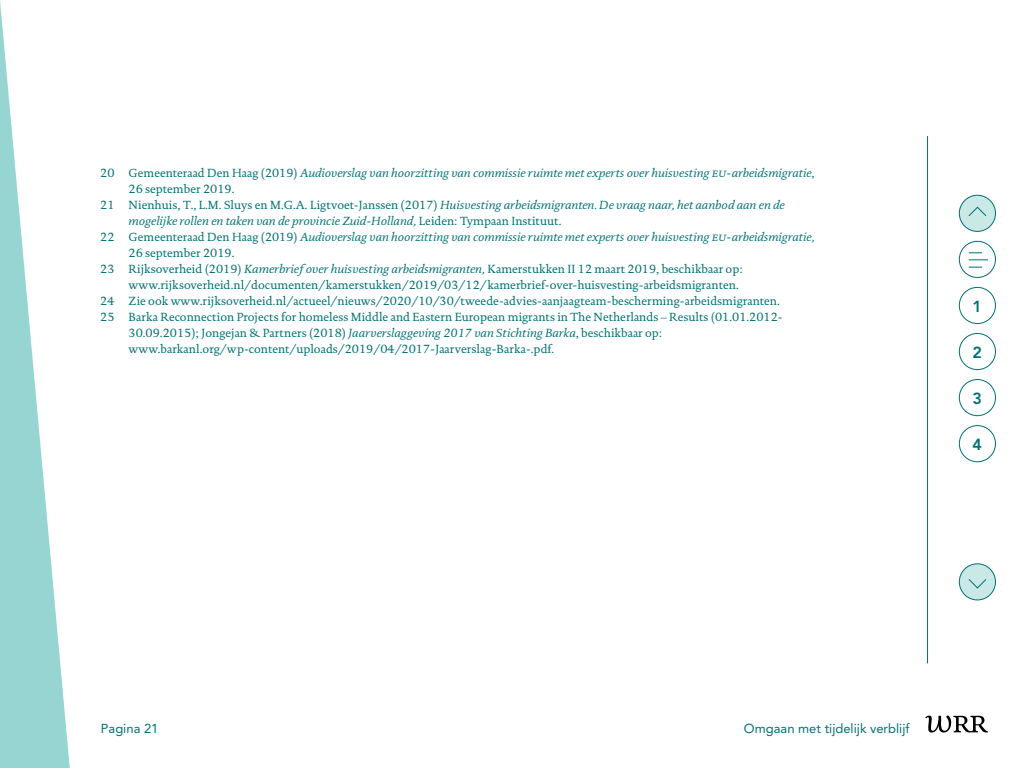
<style>
.page{position:relative;width:1024px;height:768px;background:#fff}
.page>*{position:absolute;margin:0;border:0;box-sizing:border-box;transform-origin:0 0}
.t1{font:800 16px "Avenir LT Std";color:#007073}
.t2{font:13px "Avenir LT Std";color:#007073}
.Eindnoten{font:12px/16px "DTL Documenta TOT";color:#007073}
.Eindnoten-2{font:italic 12px/16px "DTL Documenta TOT";color:#007073}
.s1{font-style:normal}
.s2{font-family:"DTL Documenta TOT Caps"}
.s3{font-style:italic}
</style>
<div class="page">
<svg style="left:0;top:1px;width:70px;height:767px"></svg>
<svg style="left:925px;top:715px;width:63px;height:17px"></svg>
<hr style="left:927px;top:136px;width:1px;height:527px;background:#007073">
<div style="left:959px;top:425px;width:37px;height:37px;border:1px solid #007073;border-radius:50%"></div>
<div style="left:959px;top:379px;width:37px;height:37px;border:1px solid #007073;border-radius:50%"></div>
<div style="left:959px;top:333px;width:37px;height:37px;border:1px solid #007073;border-radius:50%"></div>
<div style="left:959px;top:287px;width:37px;height:37px;border:1px solid #007073;border-radius:50%"></div>
<div style="left:959px;top:564px;width:36px;height:36px;background:#c9e8e6;border-radius:50%"></div>
<div style="left:959px;top:563px;width:37px;height:37px;border:1px solid #007073;border-radius:50%"></div>
<svg style="left:968px;top:579px;width:19px;height:10px"></svg>
<div style="left:959px;top:195px;width:36px;height:36px;background:#c9e8e6;border-radius:50%"></div>
<div style="left:959px;top:195px;width:37px;height:37px;border:1px solid #007073;border-radius:50%"></div>
<svg style="left:968px;top:206px;width:19px;height:11px"></svg>
<div style="left:959px;top:241px;width:37px;height:37px;border:1px solid #007073;border-radius:50%"></div>
<svg style="left:969px;top:259px;width:19px;height:1px"></svg>
<svg style="left:969px;top:252px;width:13px;height:1px"></svg>
<svg style="left:969px;top:267px;width:13px;height:1px"></svg>
<p class="Eindnoten-2" style="left:129px;top:165px;width:688px;text-indent:-28px"><span class="s1">20 Gemeenteraad Den Haag (2019)</span> Audioverslag van hoorzitting van commissie ruimte met experts over huisvesting <span class="s2">eu</span>-arbeidsmigratie<span class="s1">,<br>26 september 2019.</span></p>
<p class="Eindnoten-2" style="left:129px;top:197px;width:658px;text-indent:-28px"><span class="s1">21 Nienhuis, T., L.M. Sluys en M.G.A. Ligtvoet-Janssen (2017)</span> Huisvesting arbeidsmigranten. De vraag naar, het aanbod aan en de mogelijke rollen en taken van de provincie Zuid-Holland, <span class="s1">Leiden: Tympaan Instituut.</span></p>
<p class="Eindnoten-2" style="left:129px;top:229px;width:687px;text-indent:-28px"><span class="s1">22 Gemeenteraad Den Haag (2019)</span> Audioverslag van hoorzitting van commissie ruimte met experts over huisvesting <span class="s2">eu</span>-arbeidsmigratie,<br><span class="s1">26 september 2019.</span></p>
<p class="Eindnoten" style="left:129px;top:261px;width:616px;text-indent:-28px">23 Rijksoverheid (2019) <span class="s3">Kamerbrief over huisvesting arbeidsmigranten,</span> Kamerstukken II 12 maart 2019, beschikbaar op: www.rijksoverheid.nl/documenten/kamerstukken/2019/03/12/kamerbrief-over-huisvesting-arbeidsmigranten.</p>
<p class="Eindnoten" style="left:100px;top:293px;width:681px">24 Zie ook www.rijksoverheid.nl/actueel/nieuws/2020/10/30/tweede-advies-aanjaagteam-bescherming-arbeidsmigranten.</p>
<p class="Eindnoten" style="left:129px;top:309px;width:656px;text-indent:-28px">25 Barka Reconnection Projects for homeless Middle and Eastern European migrants in The Netherlands – Results (01.01.2012-<br>30.09.2015); Jongejan &amp; Partners (2018) <span class="s3">Jaarverslaggeving 2017 van Stichting Barka</span>, beschikbaar op: www.barkanl.org/wp-content/uploads/2019/04/2017-Jaarverslag-Barka-.pdf.</p>
<h1 class="t1" style="left:972px;top:296px;width:11px">1</h1>
<h1 class="t1" style="left:972px;top:343px;width:11px">2</h1>
<h1 class="t1" style="left:972px;top:389px;width:11px">3</h1>
<h1 class="t1" style="left:972px;top:435px;width:11px">4</h1>
<p class="t2" style="left:101px;top:721px;width:59px">Pagina 21</p>
<p class="t2" style="left:744px;top:721px;width:167px">Omgaan met tijdelijk verblijf</p>
</div>
